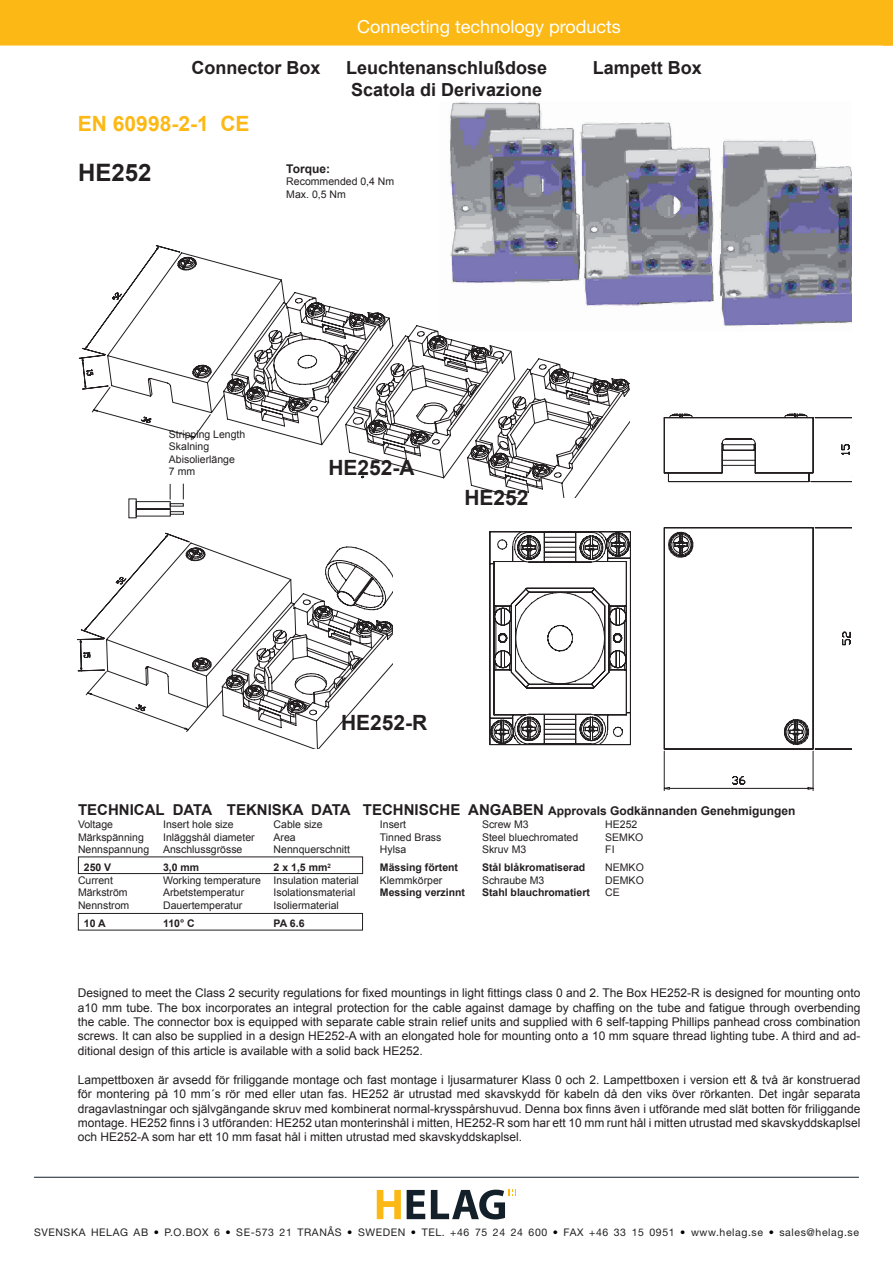
<style>
.page{position:relative;width:893px;height:1263px;background:#fff}
.page>*{position:absolute;margin:0;border:0;box-sizing:border-box;transform-origin:0 0}
.t1{font:700 24px "Arial";color:#231f20}
.t2{font:700 21px "Arial";color:#231f20}
.t3{font:700 21px "Arial";color:#fcb814}
.t4{font:700 18px "Arial";color:#231f20}
.t5{font:18px "Helvetica Neue LT";color:#fff}
.t6{font:700 15px "Arial";color:#231f20}
.t7{font:12px/14.4px "Arial";color:#231f20;text-align:justify}
.t8{font:700 12px "Arial";color:#231f20}
.t9{font:10.5px/12.6px "Arial";color:#231f20}
.t10{font:10.5px "Helvetica Neue LT";letter-spacing:.055em;color:#231f20}
.t11{font:700 10.5px "Arial";color:#231f20}
.s1{font-size:12px}
.s2{color:#000}
</style>
<div class="page">
<div style="left:0;top:0;width:893px;height:46px;background:#fcb814"></div>
<svg style="left:377px;top:1190px;width:24px;height:29px"></svg>
<svg style="left:407px;top:1190px;width:18px;height:29px"></svg>
<div style="left:509px;top:1190px;width:7px;height:6px;background:#fcb814"></div>
<svg style="left:431px;top:1189px;width:84px;height:30px"></svg>
<hr style="left:34px;top:1177px;width:825px;height:1px;background:#142029">
<div style="left:78px;top:913px;width:285px;height:17px;border:1px solid #231f20"></div>
<div style="left:78px;top:856px;width:285px;height:18px;border:1px solid #231f20"></div>
<svg style="left:489px;top:531px;width:142px;height:215px"></svg>
<svg style="left:514px;top:532px;width:117px;height:212px"></svg>
<svg style="left:663px;top:417px;width:151px;height:374px"></svg>
<svg style="left:668px;top:413px;width:183px;height:338px"></svg>
<svg style="left:346px;top:546px;width:46px;height:30px"></svg>
<svg style="left:269px;top:576px;width:123px;height:172px"></svg>
<svg style="left:77px;top:532px;width:269px;height:201px"></svg>
<svg style="left:78px;top:245px;width:103px;height:169px"></svg>
<img style="left:449px;top:102px;width:402px;height:225px">
<svg style="left:107px;top:252px;width:522px;height:266px"></svg>
<h3 class="t5" style="left:357px;top:16px;width:265px">Connecting technology products</h3>
<h3 class="t4" style="left:191px;top:56px;width:131px">Connector Box</h3>
<h3 class="t4" style="left:346px;top:56px;width:203px">Leuchtenanschlußdose</h3>
<h3 class="t4" style="left:593px;top:56px;width:111px">Lampett Box</h3>
<h3 class="t4" style="left:351px;top:78px;width:193px">Scatola di Derivazione</h3>
<h2 class="t3" style="left:78px;top:109px;width:173px">EN 60998-2-1 CE</h2>
<h1 class="t1" style="left:78px;top:157px;width:75px">HE252</h1>
<p class="t8" style="left:286px;top:160px;width:45px">Torque:</p>
<p class="t9" style="left:286px;top:175px;width:109px">Recommended 0,4 Nm<br>Max. 0,5 Nm</p>
<p class="t9" style="left:169px;top:428px;width:78px">Stripping Length<br>Skalning<br>Abisolierlänge<br>7 mm</p>
<h2 class="t2" style="left:328px;top:453px;width:88px">HE252-A</h2>
<h2 class="t2" style="left:464px;top:483px;width:66px">HE252</h2>
<h2 class="t2" style="left:341px;top:708px;width:88px">HE252-R</h2>
<p class="t6" style="left:78px;top:800px;width:719px">TECHNICAL DATA TEKNISKA DATA TECHNISCHE ANGABEN <span class="s1">Approvals Godkännanden Genehmigungen</span></p>
<p class="t9" style="left:78px;top:818px;width:37px">Voltage</p>
<p class="t9" style="left:163px;top:818px;width:72px">Insert hole size</p>
<p class="t9" style="left:274px;top:818px;width:51px">Cable size</p>
<p class="t9" style="left:380px;top:818px;width:28px">Insert</p>
<p class="t9" style="left:482px;top:818px;width:48px">Screw M3</p>
<p class="t9" style="left:605px;top:818px;width:34px">HE252</p>
<p class="t9" style="left:78px;top:831px;width:67px">Märkspänning</p>
<p class="t9" style="left:163px;top:831px;width:93px">Inläggshål diameter</p>
<p class="t9" style="left:274px;top:831px;width:24px">Area</p>
<p class="t9" style="left:380px;top:831px;width:63px">Tinned Brass</p>
<p class="t9" style="left:482px;top:831px;width:98px">Steel bluechromated</p>
<p class="t9" style="left:605px;top:831px;width:39px">SEMKO</p>
<p class="t9" style="left:78px;top:843px;width:73px">Nennspannung</p>
<p class="t9" style="left:163px;top:843px;width:81px">Anschlussgrösse</p>
<p class="t9" style="left:274px;top:843px;width:78px">Nennquerschnitt</p>
<p class="t9" style="left:380px;top:843px;width:28px">Hylsa</p>
<p class="t9" style="left:482px;top:843px;width:46px">Skruv M3</p>
<p class="t9" style="left:605px;top:843px;width:11px">FI</p>
<p class="t11" style="left:84px;top:860px;width:29px">250 V</p>
<p class="t11" style="left:163px;top:860px;width:38px">3,0 mm</p>
<p class="t11" style="left:274px;top:860px;width:59px">2 x 1,5 mm<sup>2</sup></p>
<p class="t11" style="left:380px;top:860px;width:80px">Mässing förtent</p>
<p class="t11" style="left:482px;top:860px;width:105px">Stål blåkromatiserad</p>
<p class="t9" style="left:605px;top:861px;width:40px">NEMKO</p>
<p class="t9" style="left:78px;top:874px;width:37px">Current</p>
<p class="t9" style="left:163px;top:874px;width:197px">Working temperature Insulation material</p>
<p class="t9" style="left:380px;top:874px;width:64px">Klemmkörper</p>
<p class="t9" style="left:482px;top:874px;width:64px">Schraube M3</p>
<p class="t9" style="left:605px;top:874px;width:40px">DEMKO</p>
<p class="t9" style="left:78px;top:886px;width:51px">Märkström</p>
<p class="t9" style="left:163px;top:886px;width:83px">Arbetstemperatur</p>
<p class="t9" style="left:274px;top:886px;width:83px">Isolationsmaterial</p>
<p class="t11" style="left:380px;top:886px;width:87px">Messing verzinnt</p>
<p class="t11" style="left:482px;top:886px;width:109px">Stahl blauchromatiert</p>
<p class="t9" style="left:605px;top:886px;width:16px">CE</p>
<p class="t9" style="left:78px;top:899px;width:53px">Nennstrom</p>
<p class="t9" style="left:163px;top:899px;width:81px">Dauertemperatur</p>
<p class="t9" style="left:274px;top:899px;width:67px">Isoliermaterial</p>
<p class="t11" style="left:84px;top:916px;width:23px">10 A</p>
<p class="t11" style="left:163px;top:916px;width:33px">110° C</p>
<p class="t11" style="left:274px;top:916px;width:32px">PA 6.6</p>
<p class="t7" style="left:78px;top:986px;width:784px">Designed to meet the Class 2 security regulations for fixed mountings in light fittings class 0 and 2. The Box HE252-R is designed for mounting onto a10 mm tube. The box incorporates an integral protection for the cable against damage by chaffing on the tube and fatigue through overbending the cable. The connector box is equipped with separate cable strain relief units and supplied with 6 self-tapping Phillips panhead cross combination screws. It can also be supplied in a design HE252-A with an elongated hole for mounting onto a 10 mm square thread lighting tube. A third and ad&shy;ditional design of this article is available with a solid back HE252.</p>
<p class="t7" style="left:78px;top:1072px;width:784px">Lampettboxen är avsedd för friliggande montage och fast montage i ljusarmaturer Klass 0 och 2. Lampettboxen i version ett &amp; två är konstruerad för montering på 10 mm´s rör med eller utan fas. HE252 är utrustad med skavskydd för kabeln då den viks över rörkanten. Det ingår separata dragavlastningar och självgängande skruv med kombinerat normal-krysspårshuvud. Denna box finns även i utförande med slät botten för friliggande montage. HE252 finns i 3 utföranden: HE252 utan monterinshål i mitten, HE252-R som har ett 10 mm runt hål i mitten utrustad med skavskyddskaplsel och HE252-A som har ett 10 mm fasat hål i mitten utrustad med skavskyddskaplsel.</p>
<p class="t10" style="left:34px;top:1226px;width:826px">SVENSKA HELAG AB <span class="s2">•</span> P.O.BOX 6 <span class="s2">•</span> SE-573 21 TRANÅS <span class="s2">•</span> SWEDEN <span class="s2">•</span> TEL. +46 75 24 24 600 <span class="s2">•</span> FAX +46 33 15 0951 <span class="s2">•</span> www.helag.se <span class="s2">•</span> sales@helag.se</p>
</div>
